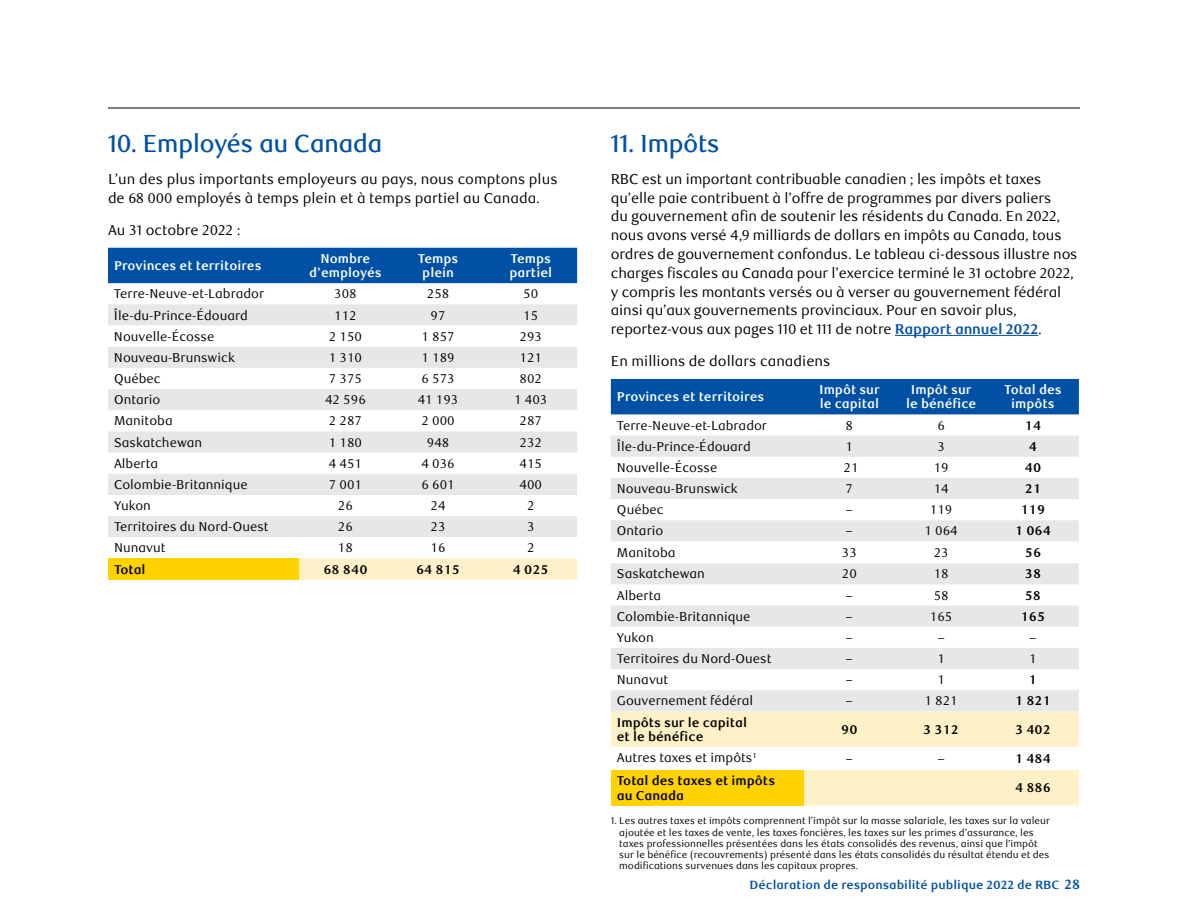
<style>
.page{position:relative;width:1188px;height:918px;background:#fff}
.page>*{position:absolute;margin:0;border:0;box-sizing:border-box;transform-origin:0 0}
.t1{font:500 24.75px "RBC Display";color:#0051a5}
.t2{font:14.25px/18.8px "RBC Text";letter-spacing:-.01em;color:#000}
.t3{font:12.75px "RBC Text Tabular";color:#000}
.t4{font:700 12.75px/14.2px "RBC Text Tabular";color:#fff;text-align:center}
.t5{font:700 12.75px/14.2px "RBC Text Tabular";color:#000}
.t6{font:700 12px "RBC Text";color:#0051a5}
.t7{font:9.75px/11.2px "RBC Text";color:#000}
.s1{font-weight:700;color:#0051a5}
.s2{font-size:13.5px}
</style>
<div class="page">
<hr style="left:108px;top:108px;width:972px;height:1px;background:#000">
<div style="left:108px;top:248px;width:469px;height:35px;background:#0051a5"></div>
<div style="left:108px;top:304px;width:469px;height:21px;background:#e6e7e8"></div>
<svg style="left:108px;top:347px;width:469px;height:212px"></svg>
<div style="left:108px;top:559px;width:191px;height:21px;background:#ffd200"></div>
<div style="left:299px;top:559px;width:278px;height:21px;background:#fff1c7"></div>
<hr style="left:895px;top:335px;width:143px;height:1px;background:#0051a5">
<div style="left:611px;top:379px;width:468px;height:35px;background:#0051a5"></div>
<svg style="left:611px;top:436px;width:468px;height:275px;fill:#e6e7e8"></svg>
<svg style="left:611px;top:711px;width:468px;height:95px;fill:#fff1c7"></svg>
<div style="left:611px;top:770px;width:193px;height:36px;background:#ffd200"></div>
<h1 class="t1" style="left:108px;top:129px;width:276px">10. Employés au Canada</h1>
<p class="t2" style="left:108px;top:170px;width:451px">L’un des plus importants employeurs au pays, nous comptons plus de 68 000 employés à temps plein et à temps partiel au Canada.</p>
<p class="t2" style="left:108px;top:221px;width:134px">Au 31 octobre 2022 :</p>
<p class="t4" style="left:114px;top:259px;width:149px">Provinces et territoires</p>
<p class="t4" style="left:309px;top:252px;width:74px">Nombre d’employés</p>
<p class="t4" style="left:418px;top:252px;width:42px">Temps plein</p>
<p class="t4" style="left:509px;top:252px;width:44px;text-align:left">Temps partiel</p>
<p class="t3" style="left:114px;top:286px;width:152px">Terre-Neuve-et-Labrador</p>
<p class="t3" style="left:334px;top:286px;width:24px">308</p>
<p class="t3" style="left:427px;top:286px;width:24px">258</p>
<p class="t3" style="left:523px;top:286px;width:17px">50</p>
<p class="t3" style="left:114px;top:308px;width:135px">Île-du-Prince-Édouard</p>
<p class="t3" style="left:334px;top:308px;width:24px">112</p>
<p class="t3" style="left:431px;top:308px;width:17px">97</p>
<p class="t3" style="left:523px;top:308px;width:17px">15</p>
<p class="t3" style="left:114px;top:329px;width:102px">Nouvelle-Écosse</p>
<p class="t3" style="left:329px;top:329px;width:35px">2 150</p>
<p class="t3" style="left:422px;top:329px;width:35px">1 857</p>
<p class="t3" style="left:520px;top:329px;width:24px">293</p>
<p class="t3" style="left:114px;top:350px;width:122px">Nouveau-Brunswick</p>
<p class="t3" style="left:329px;top:350px;width:35px">1 310</p>
<p class="t3" style="left:422px;top:350px;width:35px">1 189</p>
<p class="t3" style="left:520px;top:350px;width:24px">121</p>
<p class="t3" style="left:114px;top:371px;width:48px">Québec</p>
<p class="t3" style="left:329px;top:371px;width:35px">7 375</p>
<p class="t3" style="left:422px;top:371px;width:35px">6 573</p>
<p class="t3" style="left:520px;top:371px;width:24px">802</p>
<p class="t3" style="left:114px;top:392px;width:48px">Ontario</p>
<p class="t3" style="left:325px;top:392px;width:42px">42 596</p>
<p class="t3" style="left:418px;top:392px;width:42px">41 193</p>
<p class="t3" style="left:514px;top:392px;width:35px">1 403</p>
<p class="t3" style="left:114px;top:414px;width:60px">Manitoba</p>
<p class="t3" style="left:329px;top:414px;width:35px">2 287</p>
<p class="t3" style="left:422px;top:414px;width:35px">2 000</p>
<p class="t3" style="left:520px;top:414px;width:24px">287</p>
<p class="t3" style="left:114px;top:435px;width:90px">Saskatchewan</p>
<p class="t3" style="left:329px;top:435px;width:35px">1 180</p>
<p class="t3" style="left:427px;top:435px;width:24px">948</p>
<p class="t3" style="left:520px;top:435px;width:24px">232</p>
<p class="t3" style="left:114px;top:456px;width:46px">Alberta</p>
<p class="t3" style="left:329px;top:456px;width:35px">4 451</p>
<p class="t3" style="left:422px;top:456px;width:35px">4 036</p>
<p class="t3" style="left:520px;top:456px;width:24px">415</p>
<p class="t3" style="left:114px;top:477px;width:135px">Colombie-Britannique</p>
<p class="t3" style="left:329px;top:477px;width:35px">7 001</p>
<p class="t3" style="left:422px;top:477px;width:35px">6 601</p>
<p class="t3" style="left:520px;top:477px;width:24px">400</p>
<p class="t3" style="left:114px;top:498px;width:38px">Yukon</p>
<p class="t3" style="left:338px;top:498px;width:17px">26</p>
<p class="t3" style="left:431px;top:498px;width:17px">24</p>
<p class="t3" style="left:527px;top:498px;width:9px">2</p>
<p class="t3" style="left:114px;top:519px;width:156px">Territoires du Nord-Ouest</p>
<p class="t3" style="left:338px;top:519px;width:17px">26</p>
<p class="t3" style="left:431px;top:519px;width:17px">23</p>
<p class="t3" style="left:527px;top:519px;width:9px">3</p>
<p class="t3" style="left:114px;top:541px;width:53px">Nunavut</p>
<p class="t3" style="left:338px;top:541px;width:17px">18</p>
<p class="t3" style="left:431px;top:541px;width:17px">16</p>
<p class="t3" style="left:527px;top:541px;width:9px">2</p>
<p class="t5" style="left:114px;top:562px;width:33px">Total</p>
<p class="t5" style="left:323px;top:562px;width:46px">68 840</p>
<p class="t5" style="left:416px;top:562px;width:46px">64 815</p>
<p class="t5" style="left:513px;top:562px;width:37px">4 025</p>
<h1 class="t1" style="left:611px;top:129px;width:110px">11. Impôts</h1>
<p class="t2" style="left:611px;top:170px;width:468px">RBC est un important contribuable canadien ; les impôts et taxes qu’elle paie contribuent à l’offre de programmes par divers paliers<br>du gouvernement afin de soutenir les résidents du Canada. En 2022, nous avons versé 4,9 milliards de dollars en impôts au Canada, tous ordres de gouvernement confondus. Le tableau ci-dessous illustre nos charges fiscales au Canada pour l’exercice terminé le 31 octobre 2022, y compris les montants versés ou à verser au gouvernement fédéral ainsi qu’aux gouvernements provinciaux. Pour en savoir plus, reportez-vous aux pages 110 et 111 de notre <span class="s1">Rapport annuel 2022</span>.</p>
<p class="t2" style="left:611px;top:352px;width:221px">En millions de dollars canadiens</p>
<p class="t4" style="left:617px;top:390px;width:149px">Provinces et territoires</p>
<p class="t4" style="left:819px;top:383px;width:62px;text-align:left">Impôt sur le capital</p>
<p class="t4" style="left:906px;top:383px;width:72px">Impôt sur le bénéfice</p>
<p class="t4" style="left:1004px;top:383px;width:59px">Total des impôts</p>
<p class="t3" style="left:617px;top:418px;width:152px">Terre-Neuve-et-Labrador</p>
<p class="t3" style="left:846px;top:418px;width:9px">8</p>
<p class="t3" style="left:937px;top:418px;width:9px">6</p>
<p class="t5" style="left:1025px;top:418px;width:18px">14</p>
<p class="t3" style="left:617px;top:439px;width:135px">Île-du-Prince-Édouard</p>
<p class="t3" style="left:846px;top:439px;width:9px">1</p>
<p class="t3" style="left:937px;top:439px;width:9px">3</p>
<p class="t5" style="left:1029px;top:440px;width:10px">4</p>
<p class="t3" style="left:617px;top:460px;width:102px">Nouvelle-Écosse</p>
<p class="t3" style="left:844px;top:460px;width:17px">21</p>
<p class="t3" style="left:934px;top:460px;width:17px">19</p>
<p class="t5" style="left:1025px;top:461px;width:18px">40</p>
<p class="t3" style="left:617px;top:481px;width:122px">Nouveau-Brunswick</p>
<p class="t3" style="left:846px;top:481px;width:9px">7</p>
<p class="t3" style="left:934px;top:481px;width:17px">14</p>
<p class="t5" style="left:1025px;top:482px;width:18px">21</p>
<p class="t3" style="left:617px;top:502px;width:48px">Québec</p>
<p class="t3" style="left:846px;top:502px;width:9px">–</p>
<p class="t3" style="left:930px;top:502px;width:24px">119</p>
<p class="t5" style="left:1021px;top:503px;width:26px">119</p>
<p class="t3" style="left:617px;top:524px;width:48px">Ontario</p>
<p class="t3" style="left:846px;top:524px;width:9px">–</p>
<p class="t3" style="left:925px;top:524px;width:35px">1 064</p>
<p class="t5" style="left:1015px;top:524px;width:37px">1 064</p>
<p class="t3" style="left:617px;top:545px;width:60px">Manitoba</p>
<p class="t3" style="left:842px;top:545px;width:17px">33</p>
<p class="t3" style="left:934px;top:545px;width:17px">23</p>
<p class="t5" style="left:1025px;top:546px;width:18px">56</p>
<p class="t3" style="left:617px;top:567px;width:90px">Saskatchewan</p>
<p class="t3" style="left:842px;top:567px;width:17px">20</p>
<p class="t3" style="left:934px;top:567px;width:17px">18</p>
<p class="t5" style="left:1025px;top:567px;width:18px">38</p>
<p class="t3" style="left:617px;top:588px;width:46px">Alberta</p>
<p class="t3" style="left:846px;top:588px;width:9px">–</p>
<p class="t3" style="left:934px;top:588px;width:17px">58</p>
<p class="t5" style="left:1025px;top:588px;width:18px">58</p>
<p class="t3" style="left:617px;top:609px;width:135px">Colombie-Britannique</p>
<p class="t3" style="left:846px;top:609px;width:9px">–</p>
<p class="t3" style="left:930px;top:609px;width:24px">165</p>
<p class="t5" style="left:1021px;top:610px;width:26px">165</p>
<p class="t3" style="left:617px;top:630px;width:38px">Yukon</p>
<p class="t3" style="left:846px;top:630px;width:9px">–</p>
<p class="t3" style="left:937px;top:630px;width:9px">–</p>
<p class="t3" style="left:1029px;top:630px;width:9px">–</p>
<p class="t3" style="left:617px;top:651px;width:156px">Territoires du Nord-Ouest</p>
<p class="t3" style="left:846px;top:651px;width:9px">–</p>
<p class="t3" style="left:937px;top:651px;width:9px">1</p>
<p class="t3" style="left:1029px;top:651px;width:9px">1</p>
<p class="t3" style="left:617px;top:672px;width:53px">Nunavut</p>
<p class="t3" style="left:846px;top:672px;width:9px">–</p>
<p class="t3" style="left:937px;top:672px;width:9px">1</p>
<p class="t5" style="left:1029px;top:673px;width:10px">1</p>
<p class="t3" style="left:617px;top:694px;width:138px">Gouvernement fédéral</p>
<p class="t3" style="left:846px;top:694px;width:9px">–</p>
<p class="t3" style="left:925px;top:694px;width:35px">1 821</p>
<p class="t5" style="left:1015px;top:694px;width:37px">1 821</p>
<p class="t5" style="left:617px;top:715px;width:132px">Impôts sur le capital et le bénéfice</p>
<p class="t5" style="left:841px;top:723px;width:18px">90</p>
<p class="t5" style="left:923px;top:723px;width:37px">3 312</p>
<p class="t5" style="left:1015px;top:723px;width:37px">3 402</p>
<p class="t3" style="left:617px;top:750px;width:141px">Autres taxes et impôts<sup>1</sup></p>
<p class="t3" style="left:846px;top:751px;width:9px">–</p>
<p class="t3" style="left:937px;top:751px;width:9px">–</p>
<p class="t5" style="left:1015px;top:752px;width:37px">1 484</p>
<p class="t5" style="left:617px;top:774px;width:160px">Total des taxes et impôts au Canada</p>
<p class="t5" style="left:1015px;top:781px;width:37px">4 886</p>
<p class="t7" style="left:619px;top:816px;width:432px;text-indent:-8px">1. Les autres taxes et impôts comprennent l’impôt sur la masse salariale, les taxes sur la valeur ajoutée et les taxes de vente, les taxes foncières, les taxes sur les primes d’assurance, les taxes professionnelles présentées dans les états consolidés des revenus, ainsi que l’impôt sur le bénéfice (recouvrements) présenté dans les états consolidés du résultat étendu et des modifications survenues dans les capitaux propres.</p>
<p class="t6" style="left:749px;top:878px;width:332px">Déclaration de responsabilité publique 2022 de RBC <span class="s2">28</span></p>
</div>
